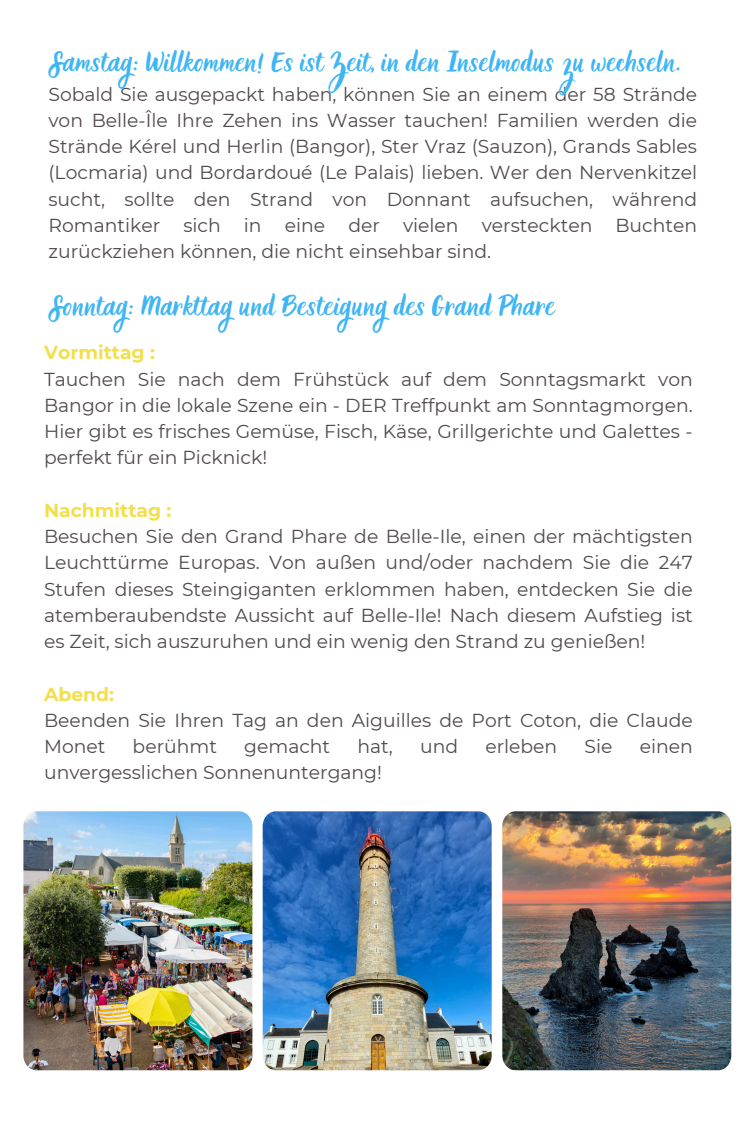
<style>
.page{position:relative;width:750px;height:1125px;background:#fff}
.page>*{position:absolute;margin:0;border:0;box-sizing:border-box;transform-origin:0 0}
.t1{font:22.5px "Holla";color:#40b5f4}
.t2{font:18.75px/26.2px "Montserrat";color:#524a4a;text-align:justify}
.t3{font:700 18.75px "Montserrat";color:#f3df4d}
</style>
<div class="page">
<img style="left:263px;top:811px;width:229px;height:259px">
<img style="left:502px;top:811px;width:229px;height:259px">
<img style="left:23px;top:811px;width:229px;height:259px">
<p class="t1" style="left:48px;top:49px;width:635px">Samstag: Willkommen! Es ist Zeit, in den Inselmodus zu wechseln.</p>
<p class="t2" style="left:48px;top:81px;width:650px">Sobald Sie ausgepackt haben, können Sie an einem der 58 Strände von Belle-Île Ihre Zehen ins Wasser tauchen! Familien werden die Strände Kérel und Herlin (Bangor), Ster Vraz (Sauzon), Grands Sables (Locmaria) und Bordardoué (Le Palais) lieben. Wer den Nervenkitzel sucht, sollte den Strand von Donnant aufsuchen, während Romantiker sich in eine der vielen versteckten Buchten zurückziehen können, die nicht einsehbar sind.</p>
<p class="t1" style="left:48px;top:294px;width:508px">Sonntag: Markttag und Besteigung des Grand Phare</p>
<p class="t3" style="left:44px;top:341px;width:112px">Vormittag :</p>
<p class="t2" style="left:44px;top:366px;width:650px">Tauchen Sie nach dem Frühstück auf dem Sonntagsmarkt von Bangor in die lokale Szene ein - DER Treffpunkt am Sonntagmorgen.<br>Hier gibt es frisches Gemüse, Fisch, Käse, Grillgerichte und Galettes - perfekt für ein Picknick!</p>
<p class="t3" style="left:44px;top:499px;width:129px">Nachmittag :</p>
<p class="t2" style="left:44px;top:523px;width:650px">Besuchen Sie den Grand Phare de Belle-Ile, einen der mächtigsten Leuchttürme Europas. Von außen und/oder nachdem Sie die 247<br>Stufen dieses Steingiganten erklommen haben, entdecken Sie die atemberaubendste Aussicht auf Belle-Ile! Nach diesem Aufstieg ist es Zeit, sich auszuruhen und ein wenig den Strand zu genießen!</p>
<p class="t3" style="left:44px;top:683px;width:71px">Abend:</p>
<p class="t2" style="left:44px;top:707px;width:650px">Beenden Sie Ihren Tag an den Aiguilles de Port Coton, die Claude<br>Monet</p>
<p class="t2" style="left:133px;top:733px;width:86px">berühmt</p>
<p class="t2" style="left:244px;top:733px;width:88px">gemacht</p>
<p class="t2" style="left:358px;top:733px;width:37px">hat,</p>
<p class="t2" style="left:420px;top:733px;width:40px">und</p>
<p class="t2" style="left:485px;top:733px;width:73px">erleben</p>
<p class="t2" style="left:585px;top:733px;width:29px">Sie</p>
<p class="t2" style="left:640px;top:733px;width:55px">einen</p>
<p class="t2" style="left:44px;top:760px;width:339px">unvergesslichen Sonnenuntergang!</p>
</div>
